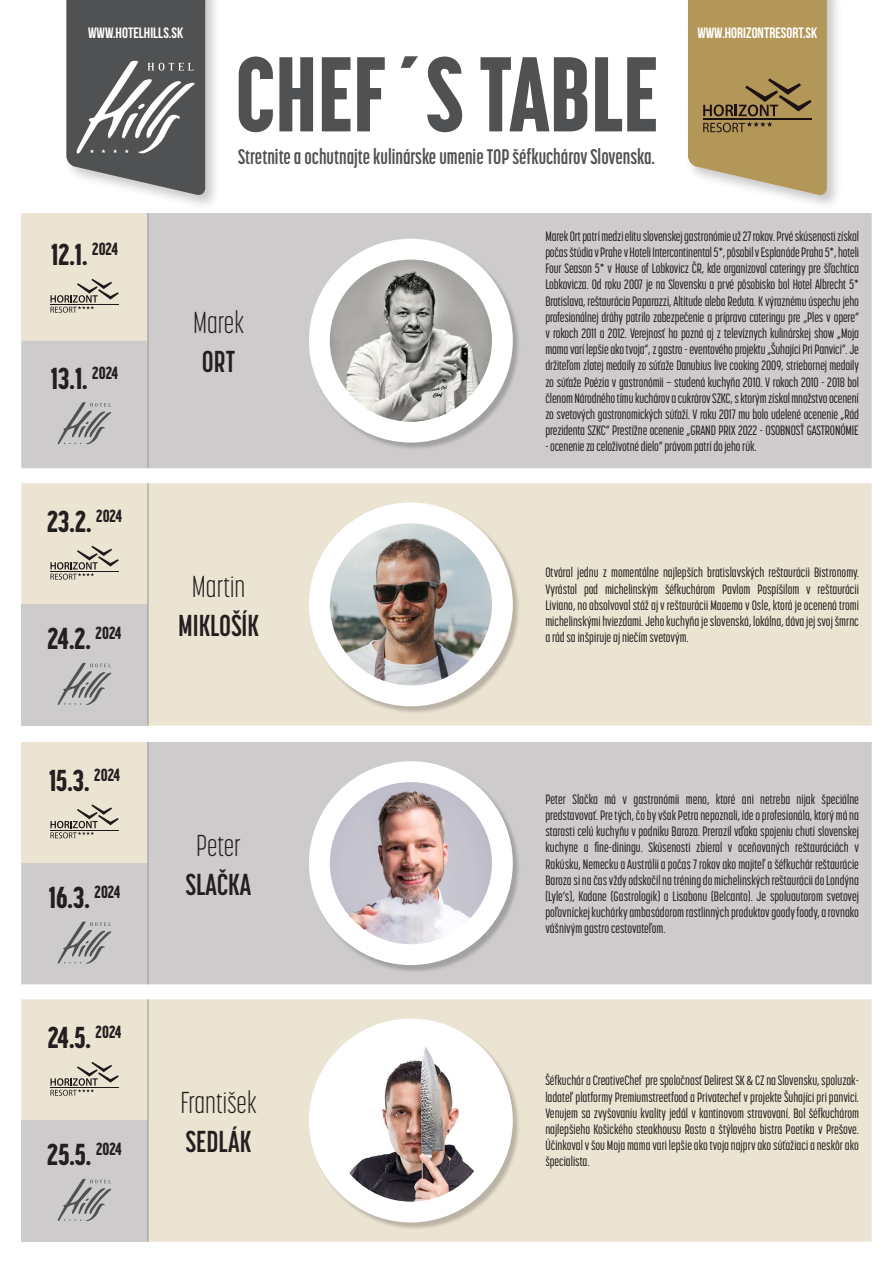
<style>
.page{position:relative;width:893px;height:1263px;background:#fff}
.page>*{position:absolute;margin:0;border:0;box-sizing:border-box;transform-origin:0 0}
.t1{font:800 105px "Korolev Compressed";color:#4f5152}
.t2{font:800 30px "Korolev Compressed";color:#231f20}
.t3{font:300 30px "Korolev Compressed";color:#231f20}
.t4{font:700 30px "Korolev Compressed";color:#231f20}
.t5{font:700 21px "Korolev Compressed";color:#4f5152}
.t6{font:800 17.55px "Korolev Compressed";color:#231f20}
.t7{font:700 15px "Bebas Neue";color:#fff}
.t8{font:500 13.5px/16.2px "Korolev Compressed";letter-spacing:-.01em;color:#231f20;text-align:justify}
.s1{font-family:"Myriad Pro";font-weight:400;font-stretch:condensed}
</style>
<div class="page">
<div style="left:63px;top:0;width:158px;height:210px;background:#231f20;opacity:.25"></div>
<svg style="left:66px;top:0;width:139px;height:197px;background:#6d6f70"></svg>
<div style="left:684px;top:0;width:159px;height:210px;background:#231f20;opacity:.25"></div>
<svg style="left:688px;top:0;width:139px;height:197px;background:#b19861"></svg>
<svg style="left:21px;top:213px;width:851px;height:255px;background:#cfcdcc"></svg>
<hr style="left:148px;top:213px;width:1px;height:128px;background:#969596">
<hr style="left:148px;top:341px;width:1px;height:127px;background:#969596">
<svg style="left:50px;top:279px;width:69px;height:34px;background:#c3bbad"></svg>
<div style="left:310px;top:240px;width:211px;height:210px;background:#231f20;opacity:.25"></div>
<div style="left:309px;top:239px;width:204px;height:204px;background:#fff;border-radius:50%"></div>
<img style="left:330px;top:260px;width:162px;height:162px;border-radius:81px">
<svg style="left:58px;top:402px;width:54px;height:44px;background:#b1afb0"></svg>
<svg style="left:21px;top:742px;width:851px;height:242px;background:#cfcdcc"></svg>
<hr style="left:148px;top:742px;width:1px;height:121px;background:#969596">
<hr style="left:148px;top:863px;width:1px;height:121px;background:#969596">
<svg style="left:50px;top:804px;width:69px;height:34px;background:#c4bcae"></svg>
<div style="left:310px;top:762px;width:211px;height:211px;background:#231f20;opacity:.25"></div>
<div style="left:309px;top:761px;width:204px;height:204px;background:#fff;border-radius:50%"></div>
<img style="left:330px;top:782px;width:162px;height:162px;border-radius:81px">
<svg style="left:58px;top:921px;width:54px;height:44px;background:#b1afb0"></svg>
<div style="left:21px;top:483px;width:851px;height:243px;background:#ece4d2"></div>
<div style="left:21px;top:604px;width:127px;height:122px;background:#cdcbcc"></div>
<hr style="left:148px;top:483px;width:1px;height:121px;background:#969596">
<hr style="left:148px;top:604px;width:1px;height:122px;background:#969596">
<svg style="left:50px;top:546px;width:69px;height:34px;background:#c3bbad"></svg>
<div style="left:310px;top:504px;width:211px;height:210px;background:#231f20;opacity:.25"></div>
<div style="left:309px;top:502px;width:204px;height:204px;background:#fff;border-radius:50%"></div>
<img style="left:330px;top:523px;width:162px;height:162px;border-radius:81px">
<svg style="left:58px;top:662px;width:54px;height:43px"></svg>
<div style="left:21px;top:999px;width:851px;height:243px;background:#ece4d2"></div>
<div style="left:21px;top:1120px;width:127px;height:122px;background:#cdcbcc"></div>
<hr style="left:148px;top:999px;width:1px;height:121px;background:#969596">
<hr style="left:148px;top:1120px;width:1px;height:122px;background:#969596">
<svg style="left:50px;top:1062px;width:69px;height:34px;background:#c3bbad"></svg>
<div style="left:310px;top:1020px;width:211px;height:210px;background:#231f20;opacity:.25"></div>
<div style="left:309px;top:1018px;width:204px;height:204px;background:#fff;border-radius:50%"></div>
<img style="left:330px;top:1039px;width:162px;height:162px;border-radius:81px">
<svg style="left:58px;top:1179px;width:54px;height:42px"></svg>
<p class="t7" style="left:88px;top:25px;width:97px">WWW.HOTELHILLS.SK</p>
<p class="t7" style="left:697px;top:25px;width:122px">WWW.HORIZONTRESORT.SK</p>
<p class="t2" style="left:51px;top:237px;width:68px">12.1. <sup>2024</sup></p>
<p class="t2" style="left:51px;top:361px;width:69px">13.1. <sup>2024</sup></p>
<p class="t2" style="left:47px;top:504px;width:77px">23.2. <sup>2024</sup></p>
<p class="t2" style="left:48px;top:621px;width:75px">24.2. <sup>2024</sup></p>
<p class="t2" style="left:49px;top:763px;width:73px">15.3. <sup>2024</sup></p>
<p class="t2" style="left:49px;top:880px;width:73px">16.3. <sup>2024</sup></p>
<p class="t2" style="left:48px;top:1020px;width:75px">24.5. <sup>2024</sup></p>
<p class="t6" style="left:96px;top:1139px;width:27px">2024</p>
<p class="t2" style="left:47px;top:1137px;width:46px">25.5.</p>
<p class="t1" style="left:235px;top:33px;width:425px">CHEF´S TABLE</p>
<p class="t5" style="left:238px;top:145px;width:419px">Stretnite a ochutnajte kulinárske umenie TOP šéfkuchárov Slovenska.</p>
<p class="t3" style="left:193px;top:306px;width:53px">Marek</p>
<p class="t4" style="left:202px;top:345px;width:35px">ORT</p>
<p class="t3" style="left:192px;top:570px;width:55px">Martin</p>
<p class="t4" style="left:178px;top:608px;width:82px">MIKLOŠÍK</p>
<p class="t3" style="left:196px;top:829px;width:46px">Peter</p>
<p class="t4" style="left:186px;top:867px;width:67px">SLAČKA</p>
<p class="t3" style="left:180px;top:1086px;width:78px">František</p>
<p class="t4" style="left:186px;top:1124px;width:67px">SEDLÁK</p>
<p class="t8" style="left:545px;top:228px;width:315px">Marek Ort patrí medzi elitu slovenskej gastronómie už 27 rokov. Prvé skúsenosti získal počas štúdia v Prahe v Hoteli Intercontinental 5*, pôsobil v Esplanáde Praha 5*, hoteli Four Season 5* v House of Lobkovicz ČR, kde organizoval cateringy pre šľachtica Lobkovicza. Od roku 2007 je na Slovensku a prvé pôsobisko bol Hotel Albrecht 5* Bratislava, reštaurácia Paparazzi, Altitude alebo Reduta. K výraznému úspechu jeho profesionálnej dráhy patrilo zabezpečenie a príprava cateringu pre „Ples v opere“ v rokoch 2011 a 2012. Verejnosť ho pozná aj z televíznych kulinárskej show „Moja mama varí lepšie ako tvoja“, z gastro - eventového projektu „Šuhajíci Pri Panvici“. Je držiteľom zlatej medaily zo súťaže Danubius live cooking 2009, striebornej medaily zo súťaže Poézia v gastronómii – studená kuchyňa 2010. V rokoch 2010 - 2018 bol členom Národného tímu kuchárov a cukrárov SZKC, s ktorým získal množstvo ocenení zo svetových gastronomických súťaží. V roku 2017 mu bolo udelené ocenenie „Rád prezidenta SZKC“ Prestížne ocenenie „GRAND PRIX 2022 - OSOBNOSŤ GASTRONÓMIE</p>
<p class="t8" style="left:545px;top:438px;width:213px">- ocenenie za celoživotné dielo“ právom patrí do jeho rúk.</p>
<p class="t8" style="left:545px;top:565px;width:315px">Otváral jednu z momentálne najlepších bratislavských reštaurácii Bistronomy.<br>Vyrástol pod michelinským šéfkuchárom Pavlom Pospíšilom v reštaurácii Liviano, no absolvoval stáž aj v reštaurácii Maaemo v Osle, ktorá je ocenená tromi michelinskými hviezdami. Jeho kuchyňa je slovenská, lokálna, dáva jej svoj šmrnc a rád sa inšpiruje aj niečím svetovým.</p>
<p class="t8" style="left:545px;top:791px;width:315px">Peter Slačka má v gastronómii meno, ktoré ani netreba nijak špeciálne predstavovať. Pre tých, čo by však Petra nepoznali, ide o profesionála, ktorý má na starosti celú kuchyňu v podniku Baroza. Prerazil vďaka spojeniu chutí slovenskej kuchyne a fine-diningu. Skúsenosti zbieral v oceňovaných reštauráciách v Rakúsku, Nemecku a Austrálii a počas 7 rokov ako majiteľ a šéfkuchár reštaurácie Baroza si na čas vždy odskočil na tréning do michelinských reštaurácii do Londýna (Lyle‘s), Kodane (Gastrologik) a Lisabonu (Belcanto). Je spoluautorom svetovej poľovníckej kuchárky ambasádorom rastlinných produktov goody foody, a rovnako vášnivým gastro cestovateľom.</p>
<p class="t8" style="left:545px;top:1072px;width:315px">Šéfkuchár a CreativeChef pre spoločnosť Delirest SK <span class="s1">&amp;</span> CZ na Slovensku, spoluzak&shy;ladateľ platformy Premiumstreetfood a Privatechef v projekte Šuhajíci pri panvici.<br>Venujem sa zvyšovaniu kvality jedál v kantinovom stravovaní. Bol šéfkuchárom najlepšieho Košického steakhousu Rosto a štýlového bistra Poetika v Prešove.<br>Účinkoval v šou Moja mama vari lepšie ako tvoja najprv ako súťažiaci a neskôr ako</p>
<p class="t8" style="left:545px;top:1153px;width:46px">špecialista.</p>
</div>
